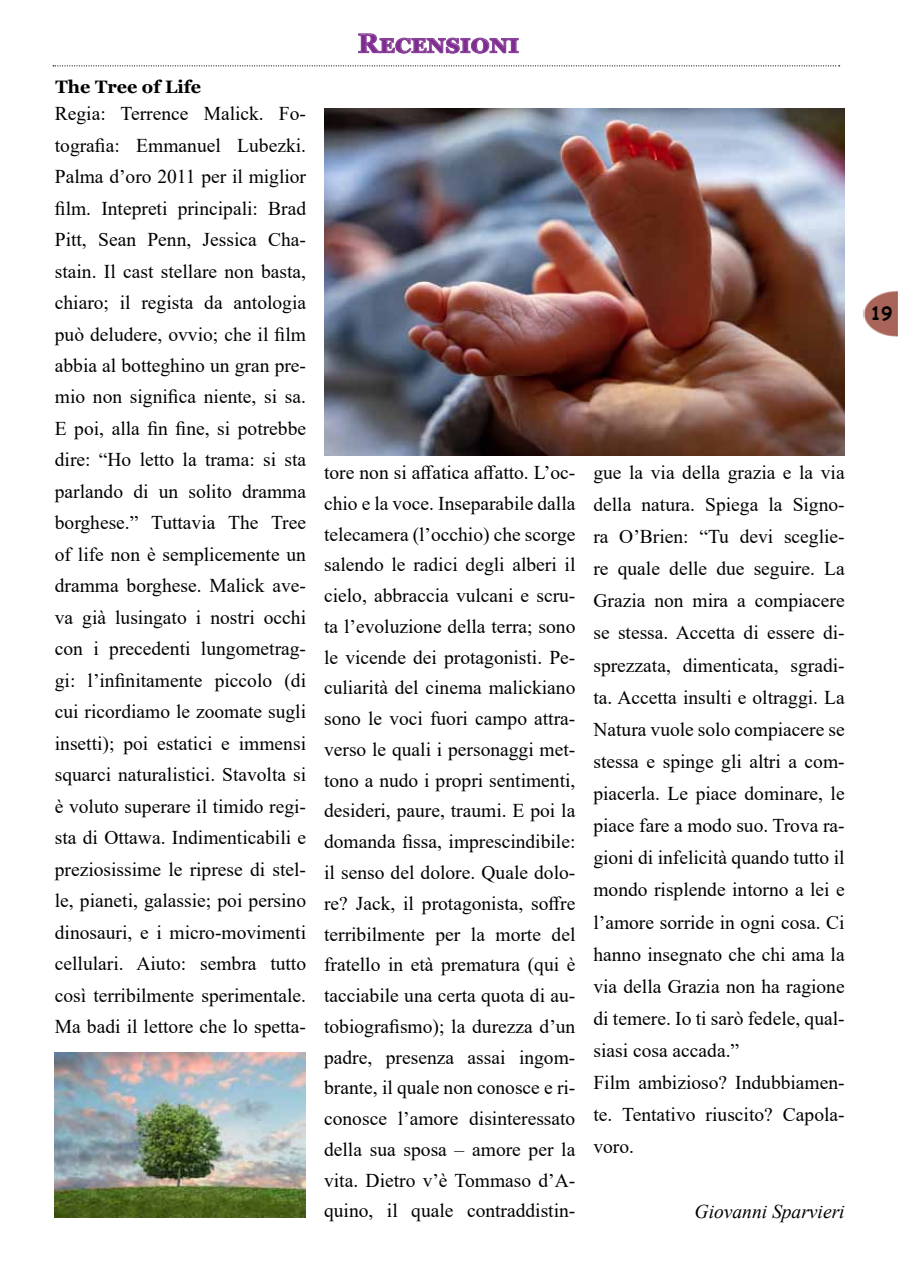
<style>
.page{position:relative;width:898px;height:1272px;background:#fff}
.page>*{position:absolute;margin:0;border:0;box-sizing:border-box;transform-origin:0 0}
.t1{font:700 27px "Georgia";letter-spacing:.005em;color:#7f2c91}
.t2{font:19.5px/31.5px "Times New Roman";color:#000;text-align:justify}
.t3{font:italic 19.5px "Times New Roman";color:#000}
.t4{font:700 18px "Georgia";color:#000}
.t5{font:700 18px "Comic Sans MS";color:#000}
</style>
<div class="page">
<img style="left:863px;top:291px;width:34px;height:46px">
<svg style="left:358px;top:33px;width:161px;height:21px"></svg>
<svg style="left:53px;top:65px;width:786px;height:1px"></svg>
<img style="left:324px;top:108px;width:520px;height:347px">
<img style="left:55px;top:1052px;width:250px;height:165px">
<p class="t4" style="left:56px;top:75px;width:147px">The Tree of Life</p>
<p class="t2" style="left:55px;top:97px;width:253px">Regia: Terrence Malick. Fo&shy;tografia: Emmanuel Lubezki.<br>Palma d’oro 2011 per il miglior film. Intepreti principali: Brad Pitt, Sean Penn, Jessica Cha&shy;stain. Il cast stellare non basta, chiaro; il regista da antologia può deludere, ovvio; che il film abbia al botteghino un gran pre&shy;mio non significa niente, si sa.<br>E poi, alla fin fine, si potrebbe dire: “Ho letto la trama: si sta parlando di un solito dramma borghese.” Tuttavia The Tree of life non è semplicemente un dramma borghese. Malick ave&shy;va già lusingato i nostri occhi con i precedenti lungometrag&shy;gi: l’infinitamente piccolo (di cui ricordiamo le zoomate sugli insetti); poi estatici e immensi squarci naturalistici. Stavolta si è voluto superare il timido regi&shy;sta di Ottawa. Indimenticabili e preziosissime le riprese di stel&shy;le, pianeti, galassie; poi persino dinosauri, e i micro-movimenti cellulari. Aiuto: sembra tutto così terribilmente sperimentale.<br>Ma badi il lettore che lo spetta-</p>
<h1 class="t1" style="left:357px;top:26px;width:163px">recensioni</h1>
<p class="t2" style="left:324px;top:456px;width:253px;line-height:30.8px">tore non si affatica affatto. L’oc&shy;chio e la voce. Inseparabile dalla telecamera (l’occhio) che scorge salendo le radici degli alberi il cielo, abbraccia vulcani e scru&shy;ta l’evoluzione della terra; sono le vicende dei protagonisti. Pe&shy;culiarità del cinema malickiano sono le voci fuori campo attra&shy;verso le quali i personaggi met&shy;tono a nudo i propri sentimenti, desideri, paure, traumi. E poi la domanda fissa, imprescindibile: il senso del dolore. Quale dolo&shy;re? Jack, il protagonista, soffre terribilmente per la morte del fratello in età prematura (qui è tacciabile una certa quota di au&shy;tobiografismo); la durezza d’un padre, presenza assai ingom&shy;brante, il quale non conosce e ri&shy;conosce l’amore disinteressato della sua sposa – amore per la vita. Dietro v’è Tommaso d’A&shy;quino, il quale contraddistin-</p>
<p class="t2" style="left:593px;top:455px;width:253px;line-height:32.1px;text-align:left">gue la via della grazia e la via della natura. Spiega la Signo&shy;ra O’Brien: “Tu devi sceglie&shy;re quale delle due seguire. La<br>Grazia non mira a compiacere se stessa. Accetta di essere di&shy;sprezzata, dimenticata, sgradi&shy;ta. Accetta insulti e oltraggi. La<br>Natura vuole solo compiacere se stessa e spinge gli altri a com&shy;piacerla. Le piace dominare, le piace fare a modo suo. Trova ra&shy;gioni di infelicità quando tutto il mondo risplende intorno a lei e l’amore sorride in ogni cosa. Ci hanno insegnato che chi ama la via della Grazia non ha ragione di temere. Io ti sarò fedele, qual&shy;siasi cosa accada.”<br>Film ambizioso? Indubbiamen&shy;te. Tentativo riuscito? Capola&shy;voro.</p>
<p class="t3" style="left:694px;top:1197px;width:152px">Giovanni Sparvieri</p>
<p class="t5" style="left:870px;top:300px;width:23px">19</p>
</div>
